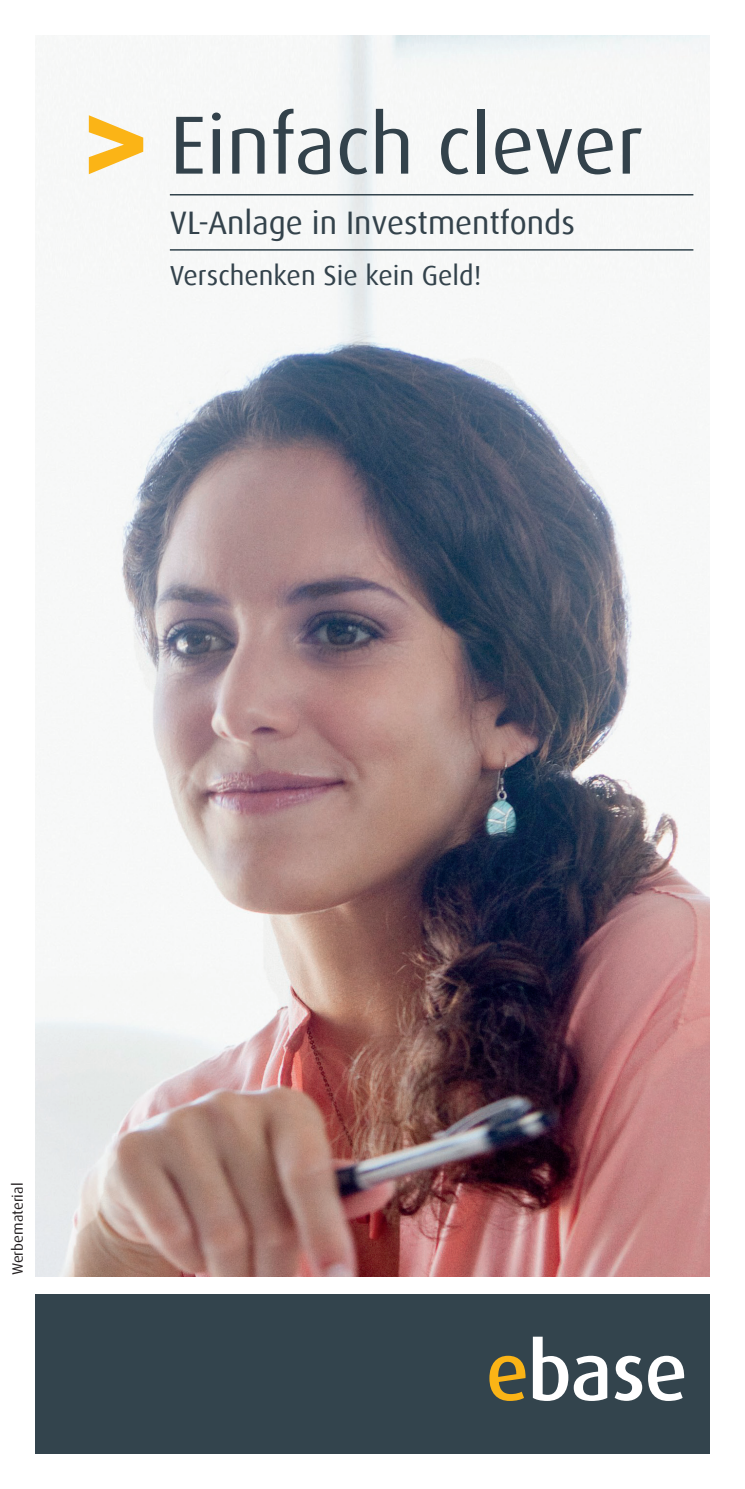
<style>
.page{position:relative;width:745px;height:1489px;background:#fff}
.page>*{position:absolute;margin:0;border:0;box-sizing:border-box;transform-origin:0 0}
.t1{font:82.5px "Dax";color:#33424b}
.t2{font:32.5px "Dax";color:#33424b}
.t3{font:27.5px "Dax";color:#33424b}
.t4{font:15px "Dax";color:#231f20}
</style>
<div class="page">
<img style="left:35px;top:35px;width:674px;height:1241px">
<div style="left:35px;top:1293px;width:674px;height:160px;background:#33444d"></div>
<svg style="left:489px;top:1355px;width:36px;height:45px"></svg>
<svg style="left:532px;top:1336px;width:75px;height:64px"></svg>
<svg style="left:614px;top:1355px;width:27px;height:45px"></svg>
<svg style="left:648px;top:1355px;width:36px;height:45px"></svg>
<hr style="left:170px;top:194px;width:523px;height:1px;background:#33444d">
<hr style="left:170px;top:249px;width:523px;height:2px;background:#33444d">
<svg style="left:89px;top:115px;width:54px;height:59px"></svg>
<h1 class="t1" style="left:170px;top:99px;width:474px">Einfach clever</h1>
<p class="t2" style="left:170px;top:204px;width:406px">VL-Anlage in Investmentfonds</p>
<p class="t3" style="left:170px;top:260px;width:313px">Verschenken Sie kein Geld!</p>
<p class="t4" style="left:9px;top:1275px;width:94px;rotate:-90deg">Werbematerial</p>
</div>
